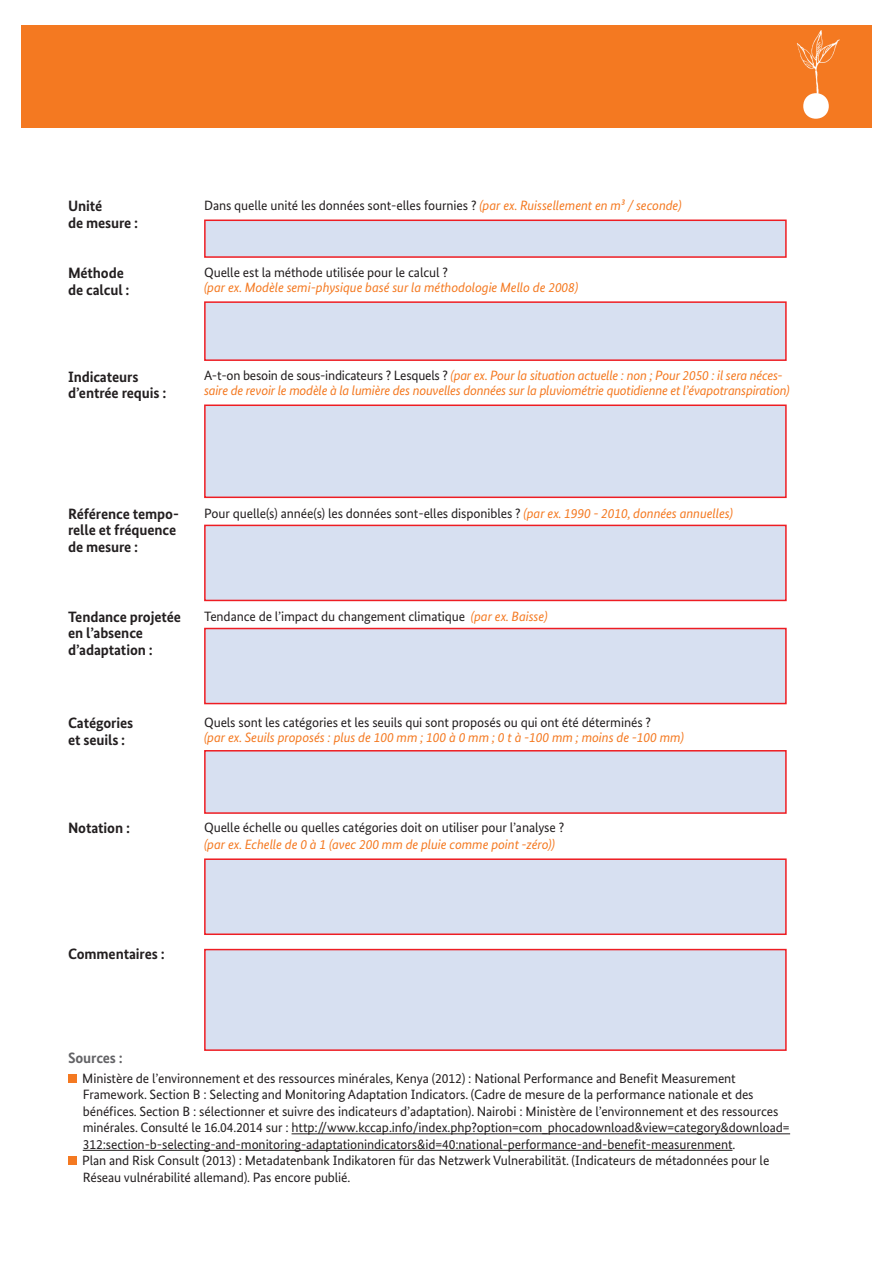
<style>
.page{position:relative;width:893px;height:1263px;background:#fff}
.page>*{position:absolute;margin:0;border:0;box-sizing:border-box;transform-origin:0 0}
.t1{font:700 15px/16.5px "Bundes Sans";letter-spacing:-.01em;color:#231f20}
.t2{font:700 15px "Bundes Sans";letter-spacing:-.01em;color:#636366}
.t3{font:13.5px/16.5px "Bundes Sans";letter-spacing:-.01em;color:#231f20}
.t4{font:italic 13.5px/15px "Bundes Sans";letter-spacing:-.02em;color:#f47921}
.s1{font-style:italic;color:#f47921}
.s2{font-style:normal;color:#231f20}
</style>
<div class="page">
<div style="left:21px;top:26px;width:851px;height:102px;background:#f47921"></div>
<img style="left:791px;top:25px;width:52px;height:94px">
<div style="left:204px;top:220px;width:583px;height:38px;background:#d7e0f1;border:2px solid #ee1d23"></div>
<div style="left:204px;top:301px;width:583px;height:60px;background:#d7e0f1;border:2px solid #ee1d23"></div>
<div style="left:204px;top:404px;width:583px;height:94px;background:#d7e0f1;border:2px solid #ee1d23"></div>
<div style="left:204px;top:525px;width:583px;height:76px;background:#d7e0f1;border:2px solid #ee1d23"></div>
<div style="left:204px;top:628px;width:583px;height:76px;background:#d7e0f1;border:2px solid #ee1d23"></div>
<div style="left:204px;top:750px;width:583px;height:64px;background:#d7e0f1;border:2px solid #ee1d23"></div>
<div style="left:204px;top:858px;width:583px;height:77px;background:#d7e0f1;border:2px solid #ee1d23"></div>
<div style="left:204px;top:949px;width:583px;height:102px;background:#d7e0f1;border:2px solid #ee1d23"></div>
<hr style="left:292px;top:1133px;width:498px;height:1px;background:#231f20">
<hr style="left:83px;top:1150px;width:649px;height:1px;background:#231f20">
<div style="left:68px;top:1074px;width:9px;height:8px;background:#f47921"></div>
<div style="left:68px;top:1156px;width:9px;height:9px;background:#f47921"></div>
<p class="t1" style="left:68px;top:198px;width:72px">Unité<br>de mesure :</p>
<p class="t1" style="left:68px;top:265px;width:63px">Méthode de calcul :</p>
<p class="t3" style="left:204px;top:197px;width:479px">Dans quelle unité les données sont-elles fournies ? <span class="s1">(par ex. Ruissellement en m³ / seconde)</span></p>
<p class="t3" style="left:204px;top:264px;width:245px">Quelle est la méthode utilisée pour le calcul ?</p>
<p class="t4" style="left:204px;top:280px;width:376px">(par ex. Modèle semi-physique basé sur la méthodologie Mello de 2008)</p>
<p class="t1" style="left:68px;top:368px;width:100px">Indicateurs d’entrée requis :</p>
<p class="t4" style="left:204px;top:368px;width:587px"><span class="s2">A-t-on besoin de sous-indicateurs ? Lesquels ?</span> (par ex. Pour la situation actuelle : non ; Pour 2050 : il sera néces&shy;saire de revoir le modèle à la lumière des nouvelles données sur la pluviométrie quotidienne et l’évapotranspiration)</p>
<p class="t1" style="left:68px;top:505px;width:112px">Référence tempo&shy;relle et fréquence de mesure :</p>
<p class="t1" style="left:68px;top:608px;width:115px">Tendance projetée en l’absence d’adaptation :</p>
<p class="t1" style="left:68px;top:715px;width:67px">Catégories et seuils :</p>
<p class="t3" style="left:204px;top:504px;width:530px">Pour quelle(s) année(s) les données sont-elles disponibles ? <span class="s1">(par ex. 1990 - 2010, données annuelles)</span></p>
<p class="t3" style="left:204px;top:608px;width:345px">Tendance de l’impact du changement climatique <span class="s1">(par ex. Baisse)</span></p>
<p class="t3" style="left:204px;top:714px;width:448px">Quels sont les catégories et les seuils qui sont proposés ou qui ont été déterminés ?</p>
<p class="t4" style="left:204px;top:730px;width:481px">(par ex. Seuils proposés : plus de 100 mm ; 100 à 0 mm ; 0 t à -100 mm ; moins de -100 mm)</p>
<p class="t1" style="left:68px;top:820px;width:64px">Notation :</p>
<p class="t3" style="left:204px;top:819px;width:362px">Quelle échelle ou quelles catégories doit on utiliser pour l’analyse ?</p>
<p class="t4" style="left:204px;top:836px;width:352px">(par ex. Echelle de 0 à 1 (avec 200 mm de pluie comme point -zéro))</p>
<p class="t1" style="left:68px;top:945px;width:98px">Commentaires :</p>
<p class="t2" style="left:68px;top:1049px;width:56px">Sources :</p>
<p class="t3" style="left:82px;top:1069px;width:709px">Ministère de l’environnement et des ressources minérales, Kenya (2012) : National Performance and Benefit Measurement Framework. Section B : Selecting and Monitoring Adaptation Indicators. (Cadre de mesure de la performance nationale et des bénéfices. Section B : sélectionner et suivre des indicateurs d’adaptation). Nairobi : Ministère de l’environnement et des ressources minérales. Consulté le 16.04.2014 sur : http://www.kccap.info/index.php?option=com_phocadownload&amp;view=category&amp;download= 312:section-b-selecting-and-monitoring-adaptationindicators&amp;id=40:national-performance-and-benefit-measurenment.<br>Plan and Risk Consult (2013) : Metadatenbank Indikatoren für das Netzwerk Vulnerabilität. (Indicateurs de métadonnées pour le Réseau vulnérabilité allemand). Pas encore publié.</p>
</div>
